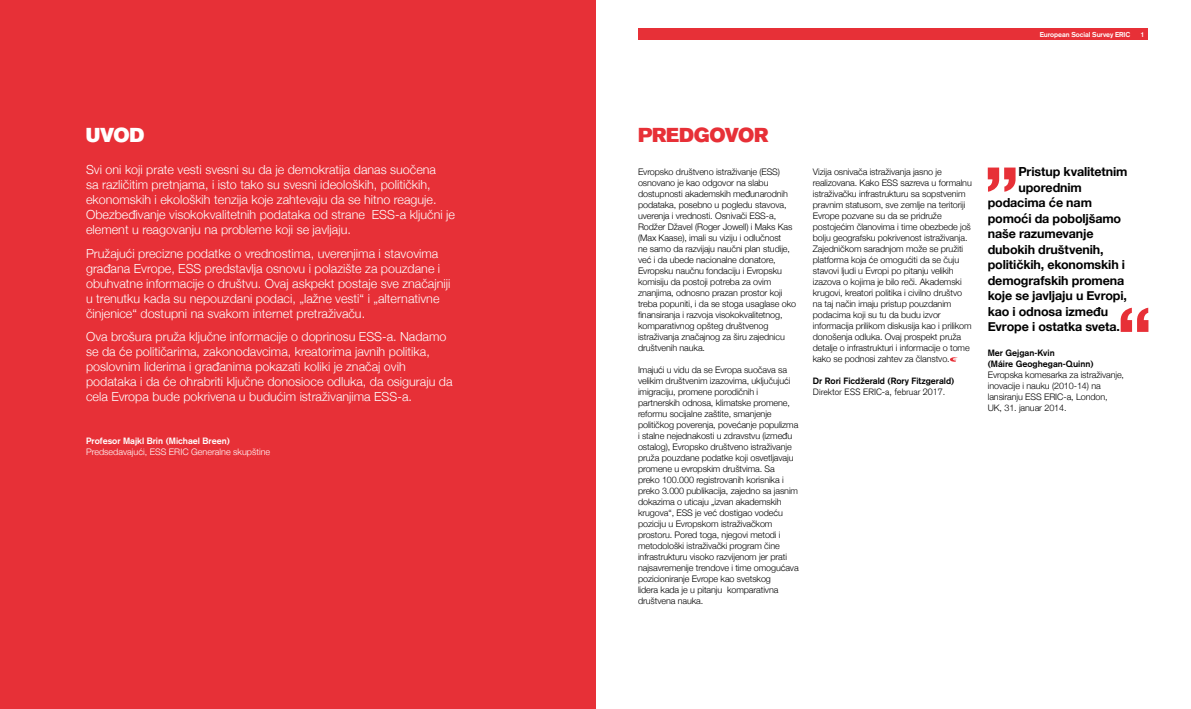
<style>
.page{position:relative;width:1191px;height:709px;background:#fff}
.page>*{position:absolute;margin:0;border:0;box-sizing:border-box;transform-origin:0 0}
.t1{font:20px "Akzidenz Grotesk BE Super";letter-spacing:-.01em;color:#e73037}
.t2{font:20px "Akzidenz Grotesk BE Super";color:#fff}
.t3{font:300 12.5px/15px "Helvetica Neue";color:#fff}
.t4{font:700 12.5px "Helvetica Neue";letter-spacing:-.01em;color:#000}
.t5{font:300 9px/11px "Helvetica Neue";letter-spacing:-.01em;color:#000}
.t6{font:700 9px/11px "Akzidenz Grotesk";color:#000}
.t7{font:300 9px "Helvetica Neue";color:#fff}
.t8{font:700 9px "Akzidenz Grotesk";color:#fff}
.t9{font:300 9px "Akzidenz Grotesk";color:#000}
.t10{font:700 7px "Akzidenz Grotesk";letter-spacing:-.01em;color:#fff}
</style>
<div class="page">
<div style="left:0;top:0;width:595px;height:709px;background:#e73037"></div>
<div style="left:638px;top:29px;width:510px;height:11px;background:#e73037"></div>
<svg style="left:950px;top:357px;width:7px;height:5px"></svg>
<svg style="left:987px;top:167px;width:28px;height:25px"></svg>
<svg style="left:1120px;top:308px;width:28px;height:24px"></svg>
<h1 class="t2" style="left:86px;top:123px;width:60px">UVOD</h1>
<p class="t3" style="left:86px;top:161px;width:370px">Svi oni koji prate vesti svesni su da je demokratija danas suočena<br>sa različitim pretnjama, i isto tako su svesni ideoloških, političkih, ekonomskih i ekoloških tenzija koje zahtevaju da se hitno reaguje.<br>Obezbeđivanje visokokvalitetnih podataka od strane ESS-a ključni je element u reagovanju na probleme koji se javljaju.</p>
<p class="t3" style="left:86px;top:245px;width:366px">Pružajući precizne podatke o vrednostima, uverenjima i stavovima građana Evrope, ESS predstavlja osnovu i polazište za pouzdane i obuhvatne informacije o društvu. Ovaj askpekt postaje sve značajniji u trenutku kada su nepouzdani podaci, „lažne vesti“ i „alternativne činjenice“ dostupni na svakom internet pretraživaču.</p>
<p class="t3" style="left:86px;top:328px;width:368px">Ova brošura pruža ključne informacije o doprinosu ESS-a. Nadamo se da će političarima, zakonodavcima, kreatorima javnih politika, poslovnim liderima i građanima pokazati koliki je značaj ovih podataka i da će ohrabriti ključne donosioce odluka, da osiguraju da cela Evropa bude pokrivena u budućim istraživanjima ESS-a.</p>
<p class="t8" style="left:86px;top:436px;width:145px">Profesor Majkl Brin (Michael Breen)</p>
<p class="t7" style="left:86px;top:445px;width:186px">Predsedavajući, ESS ERIC Generalne skupštine</p>
<p class="t10" style="left:1039px;top:30px;width:92px">European Social Survey ERIC</p>
<p class="t10" style="left:1140px;top:30px;width:5px">1</p>
<h1 class="t1" style="left:638px;top:123px;width:132px">PREDGOVOR</h1>
<p class="t5" style="left:638px;top:165px;width:160px">Evropsko društveno istraživanje (ESS) osnovano je kao odgovor na slabu dostupnosti akademskih međunarodnih podataka, posebno u pogledu stavova, uverenja i vrednosti. Osnivači ESS-a, Rodžer Džavel (Roger Jowell) i Maks Kas (Max Kaase), imali su viziju i odlučnost<br>ne samo da razvijaju naučni plan studije, već i da ubede nacionalne donatore, Evropsku naučnu fondaciju i Evropsku komisiju da postoji potreba za ovim znanjima, odnosno prazan prostor koji treba popuniti, i da se stoga usaglase oko finansiranja i razvoja visokokvalitetnog, komparativnog opšteg društvenog istraživanja značajnog za širu zajednicu društvenih nauka.</p>
<p class="t5" style="left:638px;top:363px;width:162px">Imajući u vidu da se Evropa suočava sa velikim društvenim izazovima, uključujući imigraciju, promene porodičnih i partnerskih odnosa, klimatske promene, reformu socijalne zaštite, smanjenje političkog poverenja, povećanje populizma i stalne nejednakosti u zdravstvu (između ostalog), Evropsko društveno istraživanje pruža pouzdane podatke koji osvetljavaju promene u evropskim društvima. Sa preko 100.000 registrovanih korisnika i preko 3.000 publikacija, zajedno sa jasnim dokazima o uticaju „izvan akademskih krugova“, ESS je već dostigao vodeću poziciju u Evropskom istraživačkom prostoru. Pored toga, njegovi metodi i metodološki istraživački program čine infrastrukturu visoko razvijenom jer prati najsavremenije trendove i time omogućava pozicioniranje Evrope kao svetskog<br>lidera kada je u pitanju komparativna društvena nauka.</p>
<p class="t5" style="left:813px;top:165px;width:160px">Vizija osnivača istraživanja jasno je realizovana. Kako ESS sazreva u formalnu istraživačku infrastrukturu sa sopstvenim pravnim statusom, sve zemlje na teritoriji Evrope pozvane su da se pridruže postojećim članovima i time obezbede još bolju geografsku pokrivenost istraživanja.<br>Zajedničkom saradnjom može se pružiti platforma koja će omogućiti da se čuju stavovi ljudi u Evropi po pitanju velikih izazova o kojima je bilo reči. Akademski krugovi, kreatori politika i civilno društvo na taj način imaju pristup pouzdanim podacima koji su tu da budu izvor informacija prilikom diskusija kao i prilikom donošenja odluka. Ovaj prospekt pruža detalje o infrastrukturi i informacije o tome kako se podnosi zahtev za članstvo.</p>
<p class="t6" style="left:813px;top:375px;width:143px">Dr Rori Ficdžerald (Rory Fitzgerald)</p>
<p class="t9" style="left:813px;top:386px;width:134px">Direktor ESS ERIC-a, februar 2017.</p>
<h2 class="t4" style="left:1018px;top:162px;width:111px">Pristup kvalitetnim</h2>
<h2 class="t4" style="left:1018px;top:177px;width:65px">uporednim</h2>
<h2 class="t4" style="left:987px;top:193px;width:106px">podacima će nam</h2>
<h2 class="t4" style="left:987px;top:208px;width:135px">pomoći da poboljšamo</h2>
<h2 class="t4" style="left:987px;top:224px;width:107px">naše razumevanje</h2>
<h2 class="t4" style="left:987px;top:239px;width:117px">dubokih društvenih,</h2>
<h2 class="t4" style="left:987px;top:255px;width:139px">političkih, ekonomskih i</h2>
<h2 class="t4" style="left:987px;top:270px;width:138px">demografskih promena</h2>
<h2 class="t4" style="left:987px;top:286px;width:141px">koje se javljaju u Evropi,</h2>
<h2 class="t4" style="left:987px;top:301px;width:122px">kao i odnosa između</h2>
<h2 class="t4" style="left:987px;top:317px;width:134px">Evrope i ostatka sveta.</h2>
<p class="t6" style="left:987px;top:347px;width:107px">Mer Gejgan-Kvin<br>(Máire Geoghegan-Quinn)</p>
<p class="t5" style="left:987px;top:369px;width:138px">Evropska komesarka za istraživanje, inovacije i nauku (2010-14) na lansiranju ESS ERIC-a, London,<br>UK, 31. januar 2014.</p>
</div>
